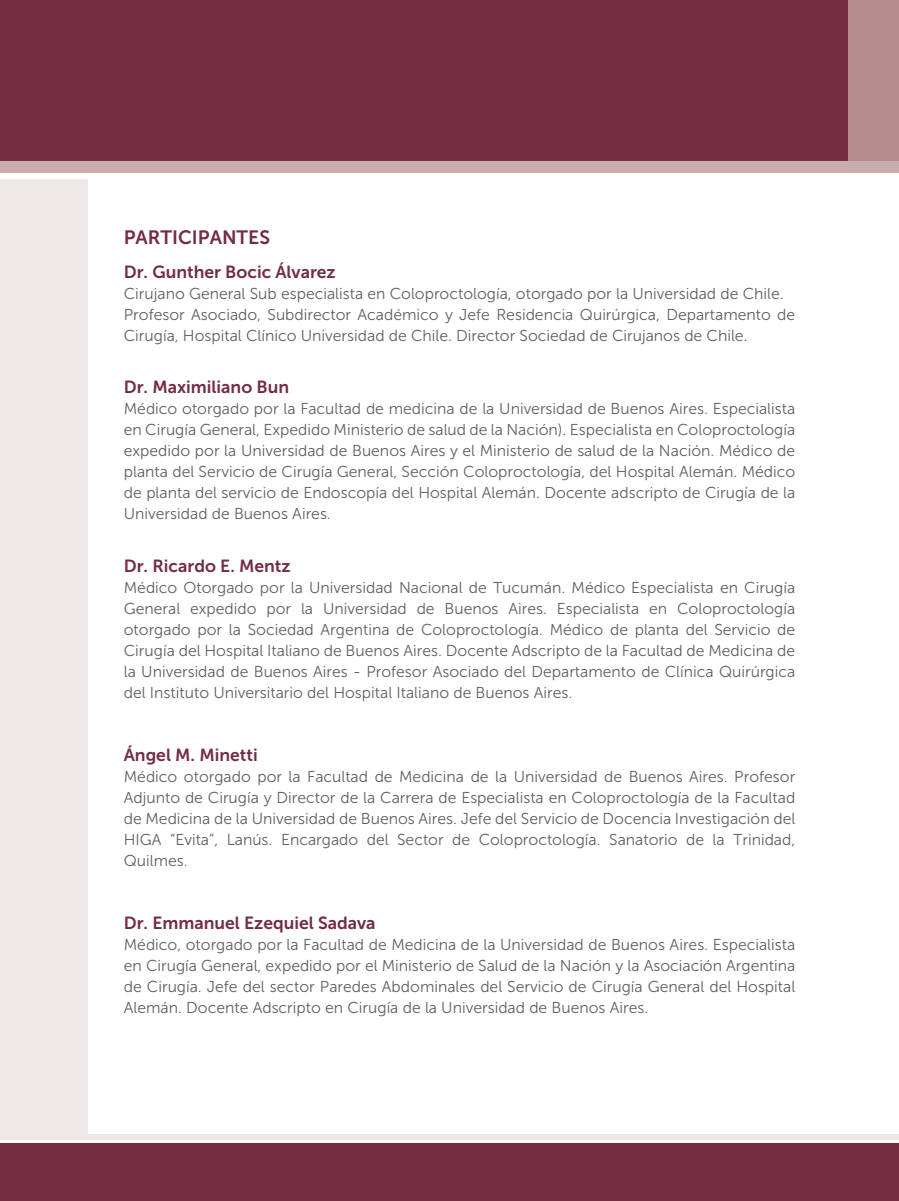
<style>
.page{position:relative;width:899px;height:1201px;background:#fff}
.page>*{position:absolute;margin:0;border:0;box-sizing:border-box;transform-origin:0 0}
.t1{font:19.25px "Museo Sans 700";color:#732d3f}
.t2{font:17.5px "Museo Sans 700";color:#732d3f}
.t3{font:15.75px/21px "Museo Sans 300";color:#5c6065;text-align:justify}
</style>
<div class="page">
<div style="left:0;top:0;width:889px;height:173px;background:#732d3f"></div>
<div style="left:848px;top:0;width:50px;height:173px;background:#b48c90"></div>
<div style="left:0;top:1144px;width:898px;height:57px;background:#732d3f"></div>
<div style="left:0;top:1134px;width:898px;height:5px;background:#efe8e8"></div>
<div style="left:0;top:179px;width:88px;height:959px;background:#efe8e8"></div>
<div style="left:0;top:161px;width:898px;height:12px;background:#c8acae"></div>
<p class="t1" style="left:124px;top:226px;width:148px">PARTICIPANTES</p>
<p class="t2" style="left:124px;top:261px;width:213px">Dr. Gunther Bocic Álvarez</p>
<p class="t3" style="left:124px;top:284px;width:672px;text-align:left">Cirujano General Sub especialista en Coloproctología, otorgado por la Universidad de Chile.<br>Profesor Asociado, Subdirector Académico y Jefe Residencia Quirúrgica, Departamento de<br>Cirugía, Hospital Clínico Universidad de Chile. Director Sociedad de Cirujanos de Chile.</p>
<p class="t2" style="left:124px;top:377px;width:167px">Dr. Maximiliano Bun</p>
<p class="t3" style="left:124px;top:400px;width:672px">Médico otorgado por la Facultad de medicina de la Universidad de Buenos Aires. Especialista en Cirugía General, Expedido Ministerio de salud de la Nación). Especialista en Coloproctología expedido por la Universidad de Buenos Aires y el Ministerio de salud de la Nación. Médico de planta del Servicio de Cirugía General, Sección Coloproctología, del Hospital Alemán. Médico de planta del servicio de Endoscopía del Hospital Alemán. Docente adscripto de Cirugía de la Universidad de Buenos Aires.</p>
<p class="t2" style="left:124px;top:555px;width:168px">Dr. Ricardo E. Mentz</p>
<p class="t3" style="left:124px;top:578px;width:672px">Médico Otorgado por la Universidad Nacional de Tucumán. Médico Especialista en Cirugía General expedido por la Universidad de Buenos Aires. Especialista en Coloproctología otorgado por la Sociedad Argentina de Coloproctología. Médico de planta del Servicio de Cirugía del Hospital Italiano de Buenos Aires. Docente Adscripto de la Facultad de Medicina de la Universidad de Buenos Aires - Profesor Asociado del Departamento de Clínica Quirúrgica del Instituto Universitario del Hospital Italiano de Buenos Aires.</p>
<p class="t2" style="left:124px;top:744px;width:135px">Ángel M. Minetti</p>
<p class="t3" style="left:124px;top:767px;width:672px">Médico otorgado por la Facultad de Medicina de la Universidad de Buenos Aires. Profesor Adjunto de Cirugía y Director de la Carrera de Especialista en Coloproctología de la Facultad de Medicina de la Universidad de Buenos Aires. Jefe del Servicio de Docencia Investigación del HIGA “Evita”, Lanús. Encargado del Sector de Coloproctología. Sanatorio de la Trinidad, Quilmes.</p>
<p class="t2" style="left:124px;top:912px;width:253px">Dr. Emmanuel Ezequiel Sadava</p>
<p class="t3" style="left:124px;top:935px;width:672px">Médico, otorgado por la Facultad de Medicina de la Universidad de Buenos Aires. Especialista en Cirugía General, expedido por el Ministerio de Salud de la Nación y la Asociación Argentina de Cirugía. Jefe del sector Paredes Abdominales del Servicio de Cirugía General del Hospital Alemán. Docente Adscripto en Cirugía de la Universidad de Buenos Aires.</p>
</div>
